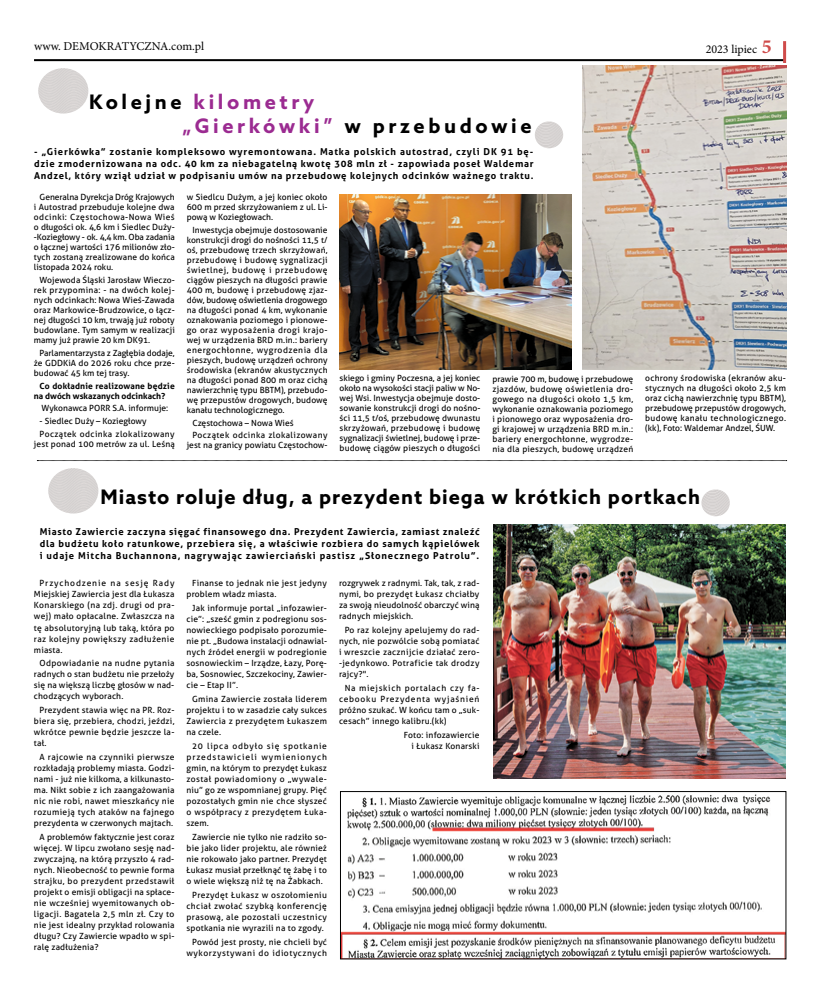
<style>
.page{position:relative;width:820px;height:993px;background:#fff}
.page>*{position:absolute;margin:0;border:0;box-sizing:border-box;transform-origin:0 0}
.t1{font:700 20px "Azo Sans";letter-spacing:.05em;color:#000}
.t2{font:700 20px/24px "Azo Sans";letter-spacing:.18em;color:#9b2b91}
.t3{font:12px "Minion Pro";color:#000}
.t4{font:700 9.5px/12px "Aller";letter-spacing:.075em;color:#000;text-align:justify}
.t5{font:8.5px/11px "Aller";letter-spacing:.02em;color:#000;text-align:justify}
.t6{font:8.5px "Aller";color:#000}
.t7{font:8.5px/11px "Aller";letter-spacing:.05em;color:#000;text-align:right}
.t8{font:700 8.5px/10px "Aller";letter-spacing:.005em;color:#000}
.t9{font:8.5px/12.8px "Aller";letter-spacing:.04em;color:#000}
.t10{font:8.5px/12.8px "Aller";letter-spacing:.045em;color:#000}
.s1{font-weight:700;font-size:20px;color:#cf4b4a}
.s2{color:#000}
</style>
<div class="page">
<hr style="left:34px;top:59px;width:751px;height:2px;background:#000">
<hr style="left:782px;top:41px;width:3px;height:22px;background:#cf4b4a">
<img style="left:535px;top:121px;width:28px;height:27px">
<img style="left:38px;top:68px;width:50px;height:45px">
<img style="left:582px;top:65px;width:203px;height:304px">
<img style="left:339px;top:194px;width:231px;height:175px">
<svg style="left:37px;top:460px;width:749px;height:1px"></svg>
<img style="left:342px;top:794px;width:441px;height:162px">
<div style="left:340px;top:791px;width:445px;height:167px;border:1px solid #000"></div>
<img style="left:701px;top:489px;width:28px;height:27px">
<img style="left:48px;top:468px;width:50px;height:45px">
<img style="left:493px;top:524px;width:292px;height:254px">
<h2 class="t3" style="left:34px;top:38px;width:171px">www. DEMOKRATYCZNA.com.pl</h2>
<h2 class="t3" style="left:705px;top:41px;width:68px">2023 lipiec <span class="s1">5</span></h2>
<h1 class="t2" style="left:182px;top:89px;width:351px;text-indent:-93px"><span class="s2">Kolejne</span> kilometry<br>„Gierkówki” <span class="s2">w przebudowie</span></h1>
<p class="t4" style="left:34px;top:146px;width:501px">- „Gierkówka” zostanie kompleksowo wyremontowana. Matka polskich autostrad, czyli DK 91 bę&shy;dzie zmodernizowana na odc. 40 km za niebagatelną kwotę 308 mln zł - zapowiada poseł Waldemar Andzel, który wziął udział w podpisaniu umów na przebudowę kolejnych odcinków ważnego traktu.</p>
<p class="t5" style="left:34px;top:192px;width:142px;line-height:10px;text-indent:6px">Generalna Dyrekcja Dróg Krajowych i Autostrad przebuduje kolejne dwa odcinki: Częstochowa-Nowa Wieś o długości ok. 4,6 km i Siedlec Duży--Koziegłowy - ok. 4,4 km. Oba zadania o łącznej wartości 176 milionów zło&shy;tych zostaną zrealizowane do końca listopada 2024 roku.</p>
<p class="t5" style="left:34px;top:275px;width:142px;line-height:10px;text-indent:6px">Wojewoda Śląski Jarosław Wieczo&shy;rek przypomina: - na dwóch kolej&shy;nych odcinkach: Nowa Wieś-Zawada oraz Markowice-Brudzowice, o łącz&shy;nej długości 10 km, trwają już roboty budowlane. Tym samym w realizacji mamy już prawie 20 km DK91.</p>
<p class="t5" style="left:34px;top:347px;width:142px;line-height:10px;text-indent:6px">Parlamentarzysta z Zagłębia dodaje, że GDDKiA do 2026 roku chce prze&shy;budować 45 km tej trasy.</p>
<p class="t8" style="left:34px;top:380px;width:142px;text-indent:6px">Co dokładnie realizowane będzie na dwóch wskazanych odcinkach?</p>
<p class="t6" style="left:42px;top:403px;width:128px">Wykonawca PORR S.A. informuje:</p>
<p class="t9" style="left:40px;top:414px;width:136px">- Siedlec Duży – Koziegłowy<br>Początek odcinka zlokalizowany</p>
<p class="t5" style="left:34px;top:438px;width:142px">jest ponad 100 metrów za ul. Leśną</p>
<p class="t5" style="left:187px;top:192px;width:142px;line-height:10px">w Siedlcu Dużym, a jej koniec około 600 m przed skrzyżowaniem z ul. Li&shy;pową w Koziegłowach.</p>
<p class="t5" style="left:187px;top:224px;width:142px;line-height:10px;text-indent:6px">Inwestycja obejmuje dostosowanie konstrukcji drogi do nośności 11,5 t/ oś, przebudowę trzech skrzyżowań, przebudowę i budowę sygnalizacji świetlnej, budowę i przebudowę ciągów pieszych na długości prawie 400 m, budowę i przebudowę zjaz&shy;dów, budowę oświetlenia drogowego na długości ponad 4 km, wykonanie oznakowania poziomego i pionowe&shy;go oraz wyposażenia drogi krajo&shy;wej w urządzenia BRD m.in.: bariery energochłonne, wygrodzenia dla pieszych, budowę urządzeń ochrony środowiska (ekranów akustycznych na długości ponad 800 m oraz cichą nawierzchnię typu BBTM), przebudo&shy;wę przepustów drogowych, budowę kanału technologicznego.</p>
<p class="t10" style="left:192px;top:416px;width:136px">Częstochowa – Nowa Wieś<br>Początek odcinka zlokalizowany</p>
<p class="t6" style="left:187px;top:440px;width:142px">jest na granicy powiatu Częstochow-</p>
<p class="t5" style="left:339px;top:373px;width:142px;line-height:10px">skiego i gminy Poczesna, a jej koniec około na wysokości stacji paliw w No&shy;wej Wsi. Inwestycja obejmuje dosto&shy;sowanie konstrukcji drogi do nośno&shy;ści 11,5 t/oś, przebudowę dwunastu skrzyżowań, przebudowę i budowę sygnalizacji świetlnej, budowę i prze&shy;budowę ciągów pieszych o długości</p>
<p class="t5" style="left:492px;top:374px;width:142px;line-height:10px">prawie 700 m, budowę i przebudowę zjazdów, budowę oświetlenia dro&shy;gowego na długości około 1,5 km, wykonanie oznakowania poziomego i pionowego oraz wyposażenia dro&shy;gi krajowej w urządzenia BRD m.in.: bariery energochłonne, wygrodze&shy;nia dla pieszych, budowę urządzeń</p>
<p class="t5" style="left:645px;top:373px;width:142px;line-height:10px">ochrony środowiska (ekranów aku&shy;stycznych na długości około 2,5 km oraz cichą nawierzchnię typu BBTM), przebudowę przepustów drogowych, budowę kanału technologicznego. (kk), Foto: Waldemar Andzel, ŚUW.</p>
<h1 class="t1" style="left:100px;top:483px;width:600px">Miasto roluje dług, a prezydent biega w krótkich portkach</h1>
<p class="t4" style="left:40px;top:526px;width:441px">Miasto Zawiercie zaczyna sięgać finansowego dna. Prezydent Zawiercia, zamiast znaleźć dla budżetu koło ratunkowe, przebiera się, a właściwie rozbiera do samych kąpielówek i udaje Mitcha Buchannona, nagrywając zawierciański pastisz „Słonecznego Patrolu”.</p>
<p class="t5" style="left:34px;top:577px;width:142px;text-indent:6px">Przychodzenie na sesję Rady Miejskiej Zawiercia jest dla Łukasza Konarskiego (na zdj. drugi od pra&shy;wej) mało opłacalne. Zwłaszcza na tę absolutoryjną lub taką, która po raz kolejny powiększy zadłużenie miasta.</p>
<p class="t5" style="left:34px;top:657px;width:142px;text-indent:6px">Odpowiadanie na nudne pytania radnych o stan budżetu nie przełoży się na większą liczbę głosów w nad&shy;chodzących wyborach.</p>
<p class="t5" style="left:34px;top:704px;width:142px;text-indent:6px">Prezydent stawia więc na PR. Roz&shy;biera się, przebiera, chodzi, jeździ, wkrótce pewnie będzie jeszcze la&shy;tał.</p>
<p class="t5" style="left:34px;top:751px;width:142px;text-indent:6px">A rajcowie na czynniki pierwsze rozkładają problemy miasta. Godzi&shy;nami - już nie kilkoma, a kilkunasto&shy;ma. Nikt sobie z ich zaangażowania nic nie robi, nawet mieszkańcy nie rozumieją tych ataków na fajnego prezydenta w czerwonych majtach.</p>
<p class="t5" style="left:34px;top:831px;width:142px;text-indent:6px">A problemów faktycznie jest coraz więcej. W lipcu zwołano sesję nad&shy;zwyczajną, na którą przyszło 4 rad&shy;nych. Nieobecność to pewnie forma strajku, bo prezydent przedstawił projekt o emisji obligacji na spłace&shy;nie wcześniej wyemitowanych ob&shy;ligacji. Bagatela 2,5 mln zł. Czy to nie jest idealny przykład rolowania długu? Czy Zawiercie wpadło w spi&shy;ralę zadłużenia?</p>
<p class="t5" style="left:186px;top:577px;width:142px;text-indent:6px">Finanse to jednak nie jest jedyny problem władz miasta.</p>
<p class="t5" style="left:186px;top:602px;width:142px;text-indent:6px">Jak informuje portal „infozawier&shy;cie”: „sześć gmin z podregionu sos&shy;nowieckiego podpisało porozumie&shy;nie pt. „Budowa instalacji odnawial&shy;nych źródeł energii w podregionie sosnowieckim – Irządze, Łazy, Porę&shy;ba, Sosnowiec, Szczekociny, Zawier&shy;cie – Etap II”.</p>
<p class="t5" style="left:186px;top:693px;width:142px;text-indent:6px">Gmina Zawiercie została liderem projektu i to w zasadzie cały sukces Zawiercia z prezydętem Łukaszem na czele.</p>
<p class="t5" style="left:186px;top:740px;width:142px;text-indent:6px">20 lipca odbyło się spotkanie przedstawicieli wymienionych gmin, na którym to prezydęt Łukasz został powiadomiony o „wywale&shy;niu” go ze wspomnianej grupy. Pięć pozostałych gmin nie chce słyszeć o współpracy z prezydętem Łuka&shy;szem.</p>
<p class="t5" style="left:186px;top:831px;width:142px;text-indent:6px">Zawiercie nie tylko nie radziło so&shy;bie jako lider projektu, ale również nie rokowało jako partner. Prezydęt Łukasz musiał przełknąć tę żabę i to o wiele większą niż tę na Żabkach.</p>
<p class="t5" style="left:186px;top:889px;width:142px;text-indent:6px">Prezydęt Łukasz w oszołomieniu chciał zwołać szybką konferencję prasową, ale pozostali uczestnicy spotkania nie wyrazili na to zgody.</p>
<p class="t7" style="left:186px;top:935px;width:142px">Powód jest prosty, nie chcieli być wykorzystywani do idiotycznych</p>
<p class="t5" style="left:339px;top:577px;width:142px">rozgrywek z radnymi. Tak, tak, z rad&shy;nymi, bo prezydęt Łukasz chciałby za swoją nieudolność obarczyć winą radnych miejskich.</p>
<p class="t5" style="left:339px;top:624px;width:142px;text-indent:6px">Po raz kolejny apelujemy do rad&shy;nych, nie pozwólcie sobą pomiatać i wreszcie zacznijcie działać zero--jedynkowo. Potraficie tak drodzy rajcy?".</p>
<p class="t5" style="left:339px;top:682px;width:142px;text-indent:6px">Na miejskich portalach czy fa&shy;cebooku Prezydenta wyjaśnień próżno szukać. W końcu tam o „suk&shy;cesach” innego kalibru.(kk)</p>
<p class="t5" style="left:404px;top:729px;width:77px;text-align:right">Foto: infozawiercie i Łukasz Konarski</p>
</div>
